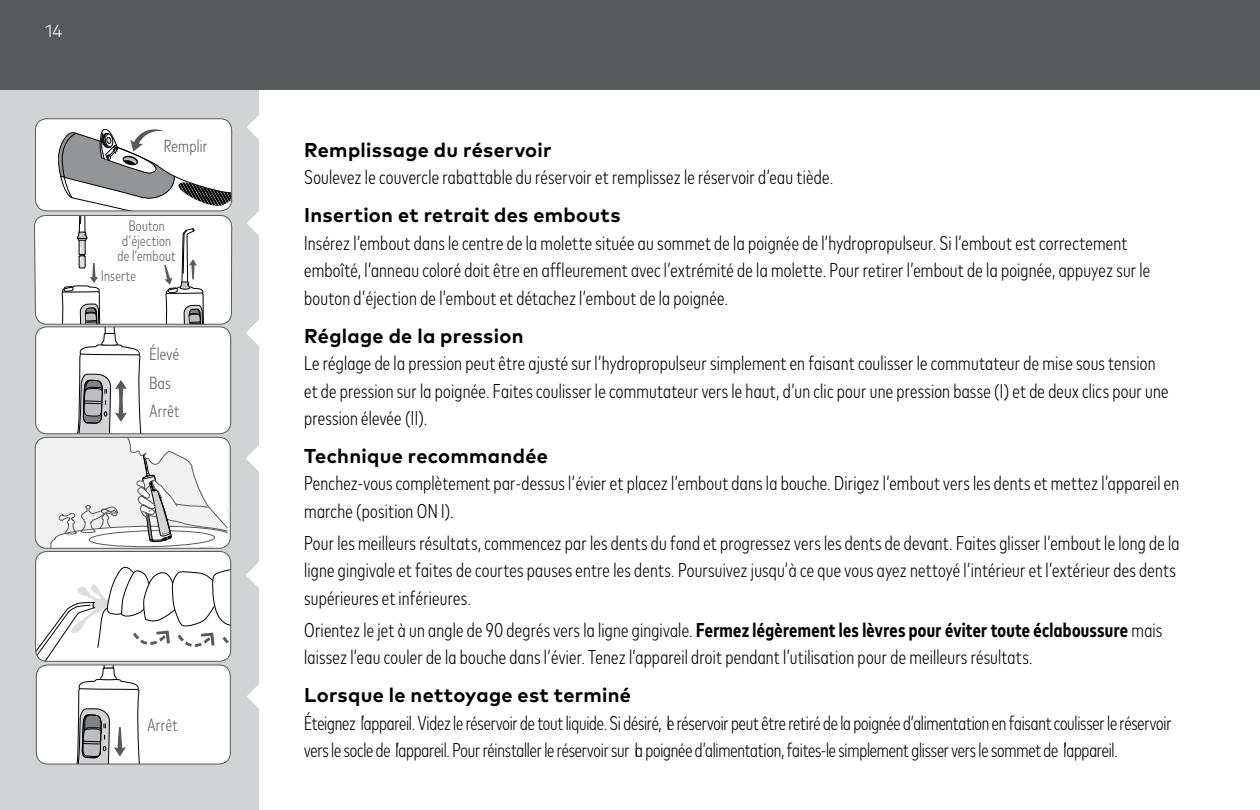
<style>
.page{position:relative;width:1260px;height:810px;background:#fff}
.page>*{position:absolute;margin:0;border:0;box-sizing:border-box;transform-origin:0 0}
.t1{font:300 condensed 20px/27.5px "Mark Pro";letter-spacing:.01em;color:#000}
.t2{font:300 condensed 20px/27.5px "Mark Pro";letter-spacing:-.01em;color:#000}
.t3{font:700 20px "Mark Pro";letter-spacing:.015em;color:#000}
.t4{font:300 condensed 17.5px/28.8px "Mark Pro";letter-spacing:.015em;color:#58595b}
.t5{font:300 17.5px "Mark Pro";color:#fff}
.t6{font:300 condensed 15px/15px "Mark Pro";letter-spacing:.02em;color:#58595b;text-align:center}
.s1{font-weight:700}
</style>
<div class="page">
<div style="left:0;top:0;width:259px;height:810px;background:#d1d3d4"></div>
<div style="left:0;top:0;width:1260px;height:90px;background:#58595b"></div>
<svg style="left:246px;top:320px;width:13px;height:26px"></svg>
<svg style="left:246px;top:562px;width:13px;height:26px"></svg>
<svg style="left:246px;top:445px;width:13px;height:26px"></svg>
<svg style="left:36px;top:713px;width:195px;height:51px;background:#e7e8e8"></svg>
<div style="left:36px;top:665px;width:195px;height:99px;border:1px solid #58595b;border-radius:11px"></div>
<svg style="left:247px;top:684px;width:12px;height:25px"></svg>
<svg style="left:247px;top:115px;width:12px;height:24px"></svg>
<svg style="left:247px;top:211px;width:12px;height:24px"></svg>
<svg style="left:35px;top:548px;width:197px;height:165px;background:#ededee"></svg>
<div style="left:36px;top:119px;width:196px;height:92px;background:#fff;border-radius:11px"></div>
<svg style="left:34px;top:129px;width:198px;height:419px"></svg>
<div style="left:35px;top:118px;width:197px;height:93px;border:1px solid #58595b;border-radius:11px"></div>
<p class="t5" style="left:45px;top:17px;width:19px">14</p>
<p class="t4" style="left:164px;top:130px;width:45px">Remplir</p>
<p class="t6" style="left:118px;top:218px;width:60px">Bouton d’éjection de l’embout</p>
<p class="t6" style="left:101px;top:267px;width:36px">Inserte</p>
<p class="t4" style="left:149px;top:338px;width:31px">Élevé<br>Bas<br>Arrêt</p>
<p class="t4" style="left:148px;top:709px;width:31px">Arrêt</p>
<p class="t3" style="left:304px;top:135px;width:249px">Remplissage du réservoir</p>
<p class="t1" style="left:304px;top:162px;width:531px">Soulevez le couvercle rabattable du réservoir et remplissez le réservoir d’eau tiède.</p>
<p class="t3" style="left:304px;top:200px;width:318px">Insertion et retrait des embouts</p>
<p class="t1" style="left:304px;top:228px;width:848px">Insérez l’embout dans le centre de la molette située au sommet de la poignée de l’hydropropulseur. Si l’embout est correctement emboîté, l’anneau coloré doit être en afeurement avec l’extrémité de la molette. Pour retirer l’embout de la poignée, appuyez sur le bouton d’éjection de l’embout et détachez l’embout de la poignée.</p>
<p class="t3" style="left:304px;top:320px;width:221px">Réglage de la pression</p>
<p class="t1" style="left:304px;top:348px;width:866px">Le réglage de la pression peut être ajusté sur l’hydropropulseur simplement en faisant coulisser le commutateur de mise sous tension et de pression sur la poignée. Faites coulisser le commutateur vers le haut, d’un clic pour une pression basse (I) et de deux clics pour une pression élevée (II).</p>
<p class="t3" style="left:304px;top:441px;width:245px">Technique recommandée</p>
<p class="t1" style="left:304px;top:468px;width:877px">Penchez-vous complètement par-dessus l’évier et placez l’embout dans la bouche. Dirigez l’embout vers les dents et mettez l’appareil en</p>
<p class="t1" style="left:304px;top:494px;width:877px;line-height:32px">marche (position ON I).<br>Pour les meilleurs résultats, commencez par les dents du fond et progressez vers les dents de devant. Faites glisser l’embout le long de la</p>
<p class="t1" style="left:304px;top:555px;width:873px">ligne gingivale et faites de courtes pauses entre les dents. Poursuivez jusqu’à ce que vous ayez nettoyé l’intérieur et l’extérieur des dents supérieures et inférieures.</p>
<p class="t1" style="left:304px;top:615px;width:860px">Orientez le jet à un angle de 90 degrés vers la ligne gingivale. <span class="s1">Fermez légèrement les lèvres pour éviter toute éclaboussure</span> mais laissez l’eau couler de la bouche dans l’évier. Tenez l’appareil droit pendant l’utilisation pour de meilleurs résultats.</p>
<p class="t3" style="left:304px;top:680px;width:328px">Lorsque le nettoyage est terminé</p>
<p class="t2" style="left:304px;top:708px;width:869px">Éteignez l’appareil. Videz le réservoir de tout liquide. Si désiré, le réservoir peut être retiré de la poignée d’alimentation en faisant coulisser le réservoir vers le socle de l’appareil. Pour réinstaller le réservoir sur la poignée d’alimentation, faites-le simplement glisser vers le sommet de l’appareil.</p>
</div>
